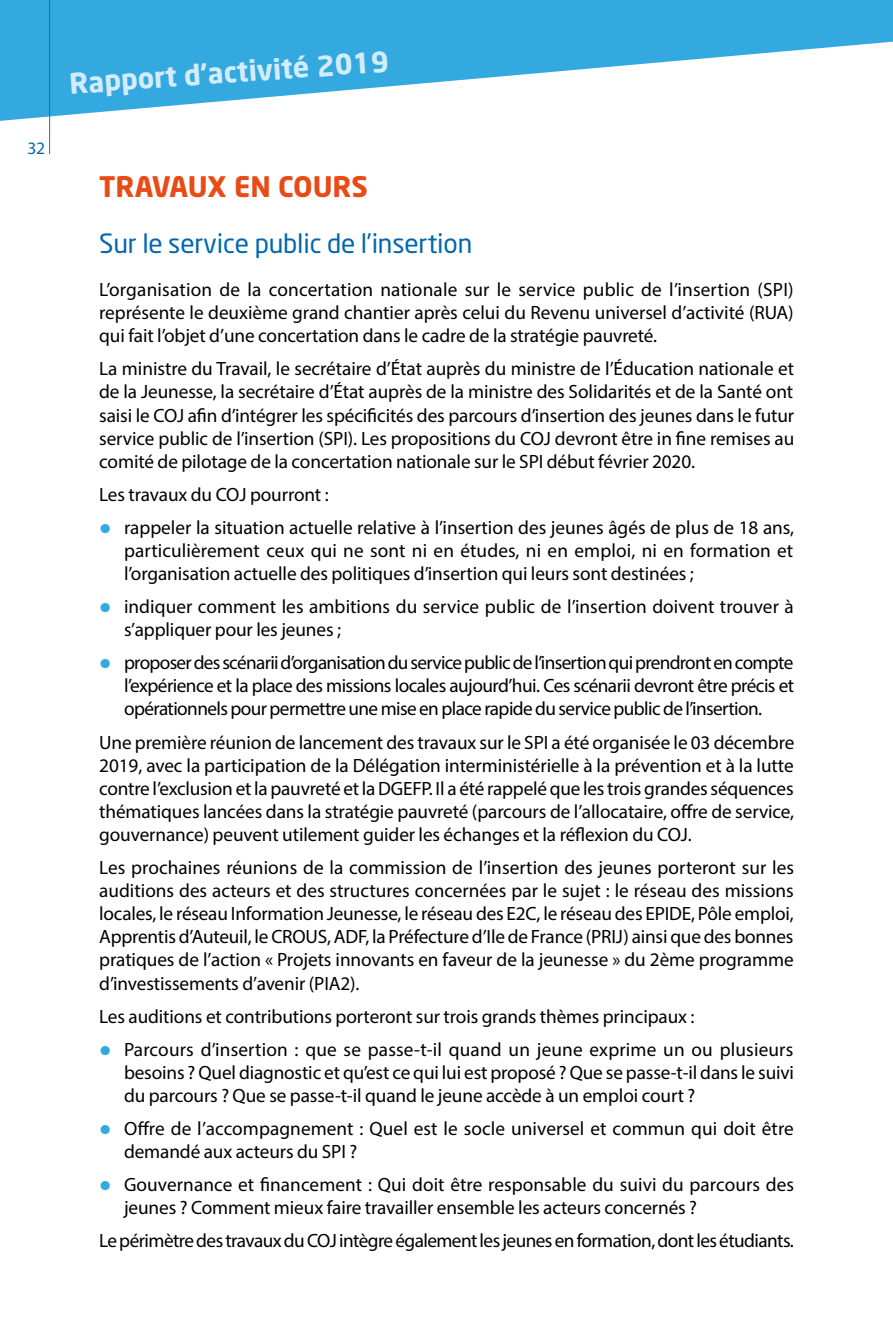
<style>
.page{position:relative;width:893px;height:1340px;background:#fff}
.page>*{position:absolute;margin:0;border:0;box-sizing:border-box;transform-origin:0 0}
.t1{font:700 28px "Neo Sans";color:#d3ecfc}
.t2{font:700 28px "Neo Sans";letter-spacing:-.015em;color:#e84b15}
.t3{font:26.25px "Neo Sans";letter-spacing:-.005em;color:#0068af}
.t4{font:19.25px/23.1px "Myriad Pro";letter-spacing:-.005em;color:#000;text-align:justify}
.t5{font:19.25px "Myriad Pro";letter-spacing:-.03em;color:#000}
.t6{font:17.5px "Myriad Pro";color:#0068af}
.s1{font-size:43.75px;color:#33a9e0}
</style>
<div class="page">
<svg style="left:0;top:0;width:893px;height:123px;fill:#33a9e0"></svg>
<hr style="left:49px;top:0;width:1px;height:154px;background:#176fb7">
<p class="t6" style="left:27px;top:138px;width:19px">32</p>
<h1 class="t1" style="left:68px;top:66px;width:321px;rotate:-4deg">RAPPORT D’ACTIVITÉ 2019</h1>
<h1 class="t2" style="left:99px;top:168px;width:270px">TRAVAUX EN COURS</h1>
<h2 class="t3" style="left:99px;top:227px;width:375px">Sur le service public de l’insertion</h2>
<p class="t4" style="left:99px;top:278px;width:696px">L’organisation de la concertation nationale sur le service public de l’insertion (SPI) représente le deuxième grand chantier après celui du Revenu universel d’activité (RUA) qui fait l’objet d’une concertation dans le cadre de la stratégie pauvreté.</p>
<p class="t4" style="left:99px;top:357px;width:697px">La ministre du Travail, le secrétaire d’État auprès du ministre de l’Éducation nationale et de la Jeunesse, la secrétaire d’État auprès de la ministre des Solidarités et de la Santé ont saisi le COJ afin d’intégrer les spécificités des parcours d’insertion des jeunes dans le futur service public de l’insertion (SPI). Les propositions du COJ devront être in fine remises au comité de pilotage de la concertation nationale sur le SPI début février 2020.</p>
<p class="t4" style="left:99px;top:482px;width:231px">Les travaux du COJ pourront :</p>
<p class="t4" style="left:124px;top:515px;width:672px;text-indent:-25px"><span class="s1">•</span> rappeler la situation actuelle relative à l’insertion des jeunes âgés de plus de 18 ans, particulièrement ceux qui ne sont ni en études, ni en emploi, ni en formation et l’organisation actuelle des politiques d’insertion qui leurs sont destinées ;</p>
<p class="t4" style="left:124px;top:595px;width:671px;text-indent:-25px"><span class="s1">•</span> indiquer comment les ambitions du service public de l’insertion doivent trouver à s’appliquer pour les jeunes ;</p>
<p class="t4" style="left:124px;top:651px;width:672px;text-indent:-25px"><span class="s1">•</span> proposer des scénarii d’organisation du service public de l’insertion qui prendront en compte l’expérience et la place des missions locales aujourd’hui. Ces scénarii devront être précis et opérationnels pour permettre une mise en place rapide du service public de l’insertion.</p>
<p class="t4" style="left:99px;top:730px;width:697px">Une première réunion de lancement des travaux sur le SPI a été organisée le 03 décembre 2019, avec la participation de la Délégation interministérielle à la prévention et à la lutte contre l’exclusion et la pauvreté et la DGEFP. Il a été rappelé que les trois grandes séquences thématiques lancées dans la stratégie pauvreté (parcours de l’allocataire, offre de service, gouvernance) peuvent utilement guider les échanges et la réflexion du COJ.</p>
<p class="t4" style="left:99px;top:855px;width:696px">Les prochaines réunions de la commission de l’insertion des jeunes porteront sur les auditions des acteurs et des structures concernées par le sujet : le réseau des missions locales, le réseau Information Jeunesse, le réseau des E2C, le réseau des EPIDE, Pôle emploi, Apprentis d’Auteuil, le CROUS, ADF, la Préfecture d’Ile de France (PRIJ) ainsi que des bonnes pratiques de l’action « Projets innovants en faveur de la jeunesse » du 2ème programme d’investissements d’avenir (PIA2).</p>
<p class="t4" style="left:99px;top:1004px;width:597px">Les auditions et contributions porteront sur trois grands thèmes principaux :</p>
<p class="t4" style="left:124px;top:1037px;width:672px;text-indent:-25px"><span class="s1">•</span> Parcours d’insertion : que se passe-t-il quand un jeune exprime un ou plusieurs besoins ? Quel diagnostic et qu’est ce qui lui est proposé ? Que se passe-t-il dans le suivi du parcours ? Que se passe-t-il quand le jeune accède à un emploi court ?</p>
<p class="t4" style="left:124px;top:1116px;width:671px;text-indent:-25px"><span class="s1">•</span> Offre de l’accompagnement : Quel est le socle universel et commun qui doit être demandé aux acteurs du SPI ?</p>
<p class="t4" style="left:124px;top:1172px;width:672px;text-indent:-25px"><span class="s1">•</span> Gouvernance et financement : Qui doit être responsable du suivi du parcours des jeunes ? Comment mieux faire travailler ensemble les acteurs concernés ?</p>
<p class="t5" style="left:99px;top:1228px;width:696px">Le périmètre des travaux du COJ intègre également les jeunes en formation, dont les étudiants.</p>
</div>
